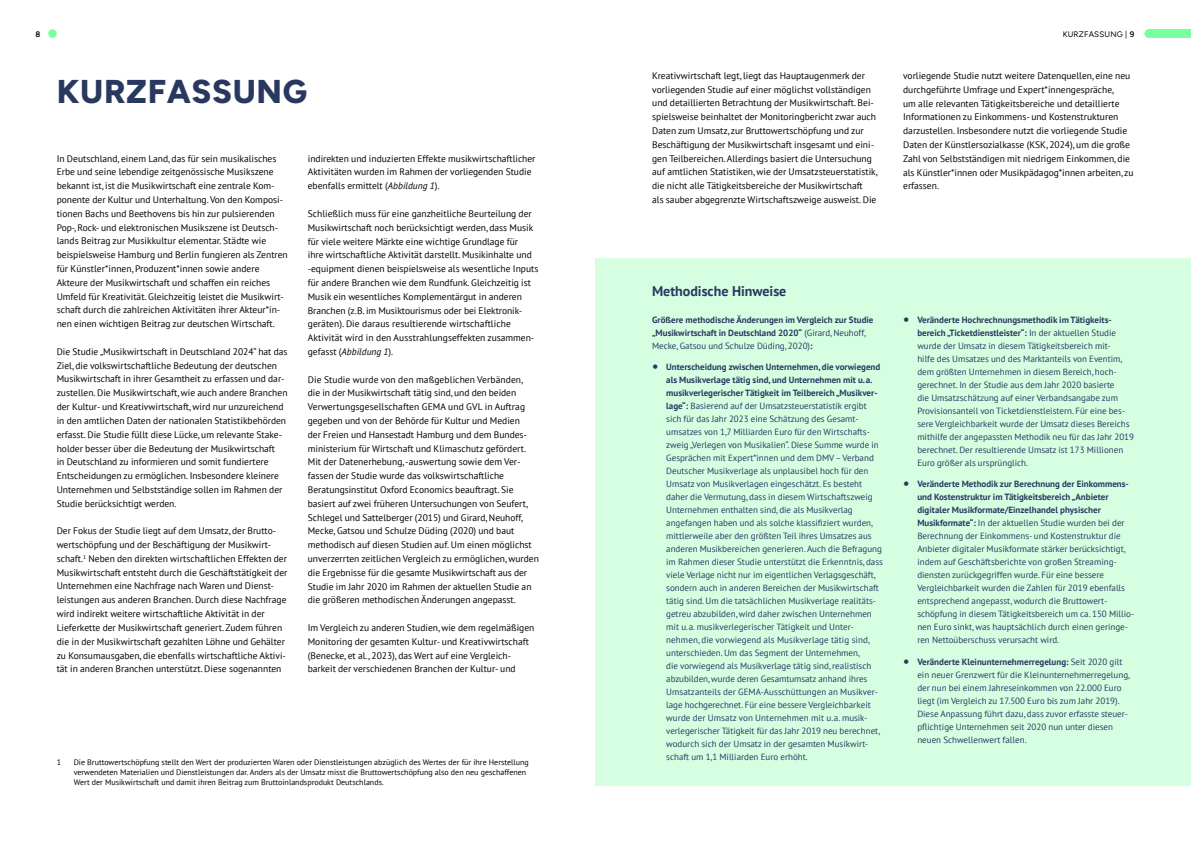
<style>
.page{position:relative;width:1191px;height:842px;background:#fff}
.page>*{position:absolute;margin:0;border:0;box-sizing:border-box;transform-origin:0 0}
.t1{font:800 33px "Figtree";letter-spacing:.02em;color:#29385f}
.t2{font:700 14px "PT Sans";color:#29385f}
.t3{font:9.5px/13.8px "PT Sans";color:#000}
.t4{font:9px/13px "PT Sans";color:#29385f}
.t5{font:700 9px/13px "PT Sans";color:#29385f}
.t6{font:8px/10px "PT Sans";color:#000}
.t7{font:8px "Figtree";color:#000}
.t8{font:600 8px "Figtree";color:#000}
.s1{font-weight:600}
.s2{font-style:italic}
.s3{font-weight:400}
.s4{font-weight:700;font-size:14px}
.s5{font-weight:700}
</style>
<div class="page">
<div style="left:48px;top:29px;width:9px;height:9px;background:#78ff9e;border-radius:50%"></div>
<div style="left:1144px;top:29px;width:8px;height:9px;background:#78ff9e;border-radius:50%"></div>
<div style="left:1148px;top:29px;width:43px;height:9px;background:#78ff9e"></div>
<div style="left:595px;top:258px;width:596px;height:527px;background:#d6ffe2"></div>
<p class="t8" style="left:35px;top:29px;width:6px">8</p>
<p class="t7" style="left:1062px;top:30px;width:12px">KURZFASSUNG</p>
<p class="t7" style="left:1125px;top:30px;width:11px">| <span class="s1">9</span></p>
<h1 class="t1" style="left:57px;top:71px;width:252px">KURZFASSUNG</h1>
<p class="t3" style="left:57px;top:151px;width:233px">In Deutschland, einem Land, das für sein musikalisches Erbe und seine lebendige zeitgenössische Musikszene bekannt ist, ist die Musikwirtschaft eine zentrale Kom&shy;ponente der Kultur und Unterhaltung. Von den Komposi&shy;tionen Bachs und Beethovens bis hin zur pulsierenden Pop-, Rock- und elektronischen Musikszene ist Deutsch&shy;lands Beitrag zur Musikkultur elementar. Städte wie beispielsweise Hamburg und Berlin fungieren als Zentren für Künstler*innen, Produzent*innen sowie andere Akteure der Musikwirtschaft und schaffen ein reiches Umfeld für Kreativität. Gleichzeitig leistet die Musikwirt&shy;schaft durch die zahlreichen Aktivitäten ihrer Akteur*in&shy;nen einen wichtigen Beitrag zur deutschen Wirtschaft.</p>
<p class="t3" style="left:57px;top:344px;width:232px">Die Studie „Musikwirtschaft in Deutschland 2024“ hat das Ziel, die volkswirtschaftliche Bedeutung der deutschen Musikwirtschaft in ihrer Gesamtheit zu erfassen und dar&shy;zustellen. Die Musikwirtschaft, wie auch andere Branchen der Kultur- und Kreativwirtschaft, wird nur unzureichend in den amtlichen Daten der nationalen Statistikbehörden erfasst. Die Studie füllt diese Lücke, um relevante Stake&shy;holder besser über die Bedeutung der Musikwirtschaft<br>in Deutschland zu informieren und somit fundiertere Entscheidungen zu ermöglichen. Insbesondere kleinere Unternehmen und Selbstständige sollen im Rahmen der Studie berücksichtigt werden.</p>
<p class="t3" style="left:57px;top:524px;width:232px">Der Fokus der Studie liegt auf dem Umsatz, der Brutto&shy;wertschöpfung und der Beschäftigung der Musikwirt&shy;schaft.<sup>1</sup> Neben den direkten wirtschaftlichen Effekten der Musikwirtschaft entsteht durch die Geschäftstätigkeit der Unternehmen eine Nachfrage nach Waren und Dienst&shy;leistungen aus anderen Branchen. Durch diese Nachfrage wird indirekt weitere wirtschaftliche Aktivität in der Lieferkette der Musikwirtschaft generiert. Zudem führen die in der Musikwirtschaft gezahlten Löhne und Gehälter zu Konsumausgaben, die ebenfalls wirtschaftliche Aktivi&shy;tät in anderen Branchen unterstützt. Diese sogenannten</p>
<p class="t3" style="left:308px;top:151px;width:229px">indirekten und induzierten Effekte musikwirtschaftlicher<br>Aktivitäten wurden im Rahmen der vorliegenden Studie ebenfalls ermittelt (<span class="s2">Abbildung 1</span>).</p>
<p class="t3" style="left:308px;top:206px;width:232px">Schließlich muss für eine ganzheitliche Beurteilung der Musikwirtschaft noch berücksichtigt werden, dass Musik für viele weitere Märkte eine wichtige Grundlage für<br>ihre wirtschaftliche Aktivität darstellt. Musikinhalte und -equipment dienen beispielsweise als wesentliche Inputs für andere Branchen wie dem Rundfunk. Gleichzeitig ist Musik ein wesentliches Komplementärgut in anderen Branchen (z.B. im Musiktourismus oder bei Elektronik&shy;geräten). Die daraus resultierende wirtschaftliche Aktivität wird in den Ausstrahlungseffekten zusammen&shy;gefasst (<span class="s2">Abbildung 1</span>).</p>
<p class="t3" style="left:308px;top:372px;width:233px">Die Studie wurde von den maßgeblichen Verbänden,<br>die in der Musikwirtschaft tätig sind, und den beiden Verwertungsgesellschaften GEMA und GVL in Auftrag gegeben und von der Behörde für Kultur und Medien<br>der Freien und Hansestadt Hamburg und dem Bundes&shy;ministerium für Wirtschaft und Klimaschutz gefördert.<br>Mit der Datenerhebung, -auswertung sowie dem Ver&shy;fassen der Studie wurde das volkswirtschaftliche Beratungsinstitut Oxford Economics beauftragt. Sie basiert auf zwei früheren Untersuchungen von Seufert, Schlegel und Sattelberger (2015) und Girard, Neuhoff, Mecke, Gatsou und Schulze Düding (2020) und baut methodisch auf diesen Studien auf. Um einen möglichst unverzerrten zeitlichen Vergleich zu ermöglichen, wurden die Ergebnisse für die gesamte Musikwirtschaft aus der Studie im Jahr 2020 im Rahmen der aktuellen Studie an die größeren methodischen Änderungen angepasst.</p>
<p class="t3" style="left:308px;top:620px;width:228px">Im Vergleich zu anderen Studien, wie dem regelmäßigen Monitoring der gesamten Kultur- und Kreativwirtschaft (Benecke, et al., 2023), das Wert auf eine Vergleich&shy;barkeit der verschiedenen Branchen der Kultur- und</p>
<p class="t6" style="left:57px;top:757px;width:6px">1</p>
<p class="t6" style="left:74px;top:757px;width:456px">Die Bruttowertschöpfung stellt den Wert der produzierten Waren oder Dienstleistungen abzüglich des Wertes der für ihre Herstellung verwendeten Materialien und Dienstleistungen dar. Anders als der Umsatz misst die Bruttowertschöpfung also den neu geschaffenen<br>Wert der Musikwirtschaft und damit ihren Beitrag zum Bruttoinlandsprodukt Deutschlands.</p>
<p class="t3" style="left:652px;top:68px;width:227px">Kreativwirtschaft legt, liegt das Hauptaugenmerk der vorliegenden Studie auf einer möglichst vollständigen und detaillierten Betrachtung der Musikwirtschaft. Bei&shy;spielsweise beinhaltet der Monitoringbericht zwar auch Daten zum Umsatz, zur Bruttowertschöpfung und zur Beschäftigung der Musikwirtschaft insgesamt und eini&shy;gen Teilbereichen. Allerdings basiert die Untersuchung auf amtlichen Statistiken, wie der Umsatzsteuerstatistik, die nicht alle Tätigkeitsbereiche der Musikwirtschaft<br>als sauber abgegrenzte Wirtschaftszweige ausweist. Die</p>
<p class="t3" style="left:903px;top:69px;width:232px">vorliegende Studie nutzt weitere Datenquellen, eine neu durchgeführte Umfrage und Expert*innengespräche,<br>um alle relevanten Tätigkeitsbereiche und detaillierte Informationen zu Einkommens- und Kostenstrukturen darzustellen. Insbesondere nutzt die vorliegende Studie Daten der Künstlersozialkasse (KSK, 2024), um die große Zahl von Selbstständigen mit niedrigem Einkommen, die als Künstler*innen oder Musikpädagog*innen arbeiten, zu erfassen.</p>
<h2 class="t2" style="left:652px;top:282px;width:136px">Methodische Hinweise</h2>
<p class="t5" style="left:652px;top:313px;width:223px">Größere methodische Änderungen im Vergleich zur Studie „Musikwirtschaft in Deutschland 2020“ <span class="s3">(Girard, Neuhoff,<br>Mecke, Gatsou und Schulze Düding, 2020)</span>:</p>
<p class="t4" style="left:666px;top:360px;width:218px;text-indent:-14px"><span class="s4">•</span> <span class="s5">Unterscheidung zwischen Unternehmen, die vorwiegend als Musikverlage tätig sind, und Unternehmen mit u.a. musikverlegerischer Tätigkeit im Teilbereich „Musikver&shy;lage“:</span> Basierend auf der Umsatzsteuerstatistik ergibt sich für das Jahr 2023 eine Schätzung des Gesamt&shy;umsatzes von 1,7 Milliarden Euro für den Wirtschafts&shy;zweig „Verlegen von Musikalien“. Diese Summe wurde in Gesprächen mit Expert*innen und dem DMV – Verband Deutscher Musikverlage als unplausibel hoch für den Umsatz von Musikverlagen eingeschätzt. Es besteht daher die Vermutung, dass in diesem Wirtschaftszweig Unternehmen enthalten sind, die als Musikverlag angefangen haben und als solche klassifiziert wurden, mittlerweile aber den größten Teil ihres Umsatzes aus anderen Musikbereichen generieren. Auch die Befragung im Rahmen dieser Studie unterstützt die Erkenntnis, dass viele Verlage nicht nur im eigentlichen Verlagsgeschäft, sondern auch in anderen Bereichen der Musikwirtschaft tätig sind. Um die tatsächlichen Musikverlage realitäts&shy;getreu abzubilden, wird daher zwischen Unternehmen mit u.a. musikverlegerischer Tätigkeit und Unter&shy;nehmen, die vorwiegend als Musikverlage tätig sind, unterschieden. Um das Segment der Unternehmen,<br>die vorwiegend als Musikverlage tätig sind, realistisch abzubilden, wurde deren Gesamtumsatz anhand ihres Umsatzanteils der GEMA-Ausschüttungen an Musikver&shy;lage hochgerechnet. Für eine bessere Vergleichbarkeit wurde der Umsatz von Unternehmen mit u.a. musik&shy;verlegerischer Tätigkeit für das Jahr 2019 neu berechnet, wodurch sich der Umsatz in der gesamten Musikwirt&shy;schaft um 1,1 Milliarden Euro erhöht.</p>
<p class="t4" style="left:917px;top:313px;width:218px;text-indent:-14px"><span class="s4">•</span> <span class="s5">Veränderte Hochrechnungsmethodik im Tätigkeits&shy;bereich „Ticketdienstleister“:</span> In der aktuellen Studie wurde der Umsatz in diesem Tätigkeitsbereich mit-<br>hilfe des Umsatzes und des Marktanteils von Eventim, dem größten Unternehmen in diesem Bereich, hoch&shy;gerechnet. In der Studie aus dem Jahr 2020 basierte<br>die Umsatzschätzung auf einer Verbandsangabe zum Provisionsanteil von Ticketdienstleistern. Für eine bes&shy;sere Vergleichbarkeit wurde der Umsatz dieses Bereichs mithilfe der angepassten Methodik neu für das Jahr 2019 berechnet. Der resultierende Umsatz ist 173 Millionen Euro größer als ursprünglich.</p>
<p class="t4" style="left:917px;top:477px;width:218px;text-indent:-14px"><span class="s4">•</span> <span class="s5">Veränderte Methodik zur Berechnung der Einkommens&shy;und Kostenstruktur im Tätigkeitsbereich „Anbieter digitaler Musikformate/Einzelhandel physischer Musikformate“:</span> In der aktuellen Studie wurden bei der Berechnung der Einkommens- und Kostenstruktur die Anbieter digitaler Musikformate stärker berücksichtigt, indem auf Geschäftsberichte von großen Streaming&shy;diensten zurückgegriffen wurde. Für eine bessere Vergleichbarkeit wurden die Zahlen für 2019 ebenfalls entsprechend angepasst, wodurch die Bruttowert&shy;schöpfung in diesem Tätigkeitsbereich um ca. 150 Millio&shy;nen Euro sinkt, was hauptsächlich durch einen geringe&shy;ren Nettoüberschuss verursacht wird.</p>
<p class="t4" style="left:917px;top:655px;width:214px;text-indent:-14px"><span class="s4">•</span> <span class="s5">Veränderte Kleinunternehmerregelung:</span> Seit 2020 gilt ein neuer Grenzwert für die Kleinunternehmerregelung, der nun bei einem Jahreseinkommen von 22.000 Euro liegt (im Vergleich zu 17.500 Euro bis zum Jahr 2019).<br>Diese Anpassung führt dazu, dass zuvor erfasste steuer&shy;pflichtige Unternehmen seit 2020 nun unter diesen neuen Schwellenwert fallen.</p>
</div>
